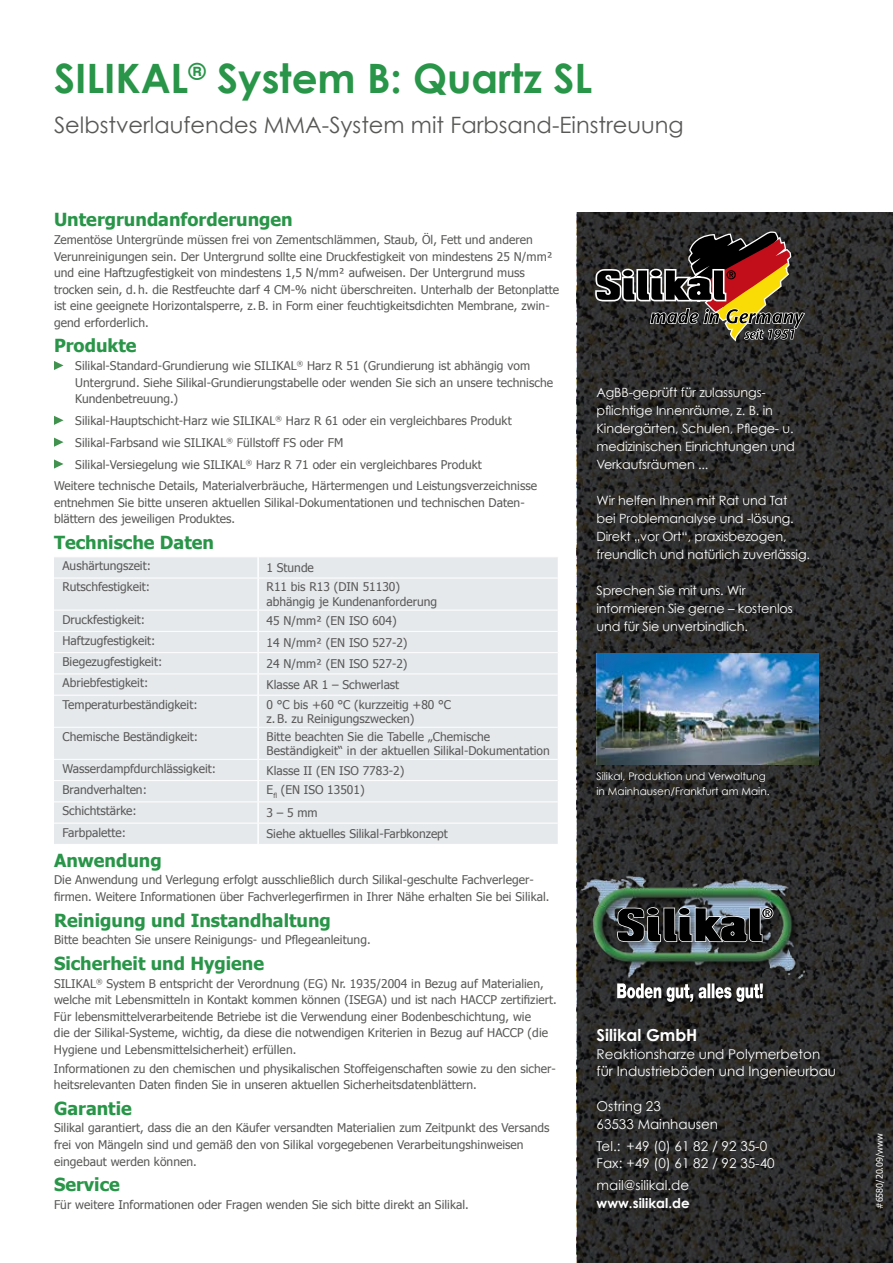
<style>
.page{position:relative;width:893px;height:1263px;background:#fff}
.page>*{position:absolute;margin:0;border:0;box-sizing:border-box;transform-origin:0 0}
.t1{font:700 40.5px "Century Gothic";color:#289548}
.t2{font:22.5px "Century Gothic";color:#585857}
.t3{font:700 18px "Tahoma";color:#289548}
.t4{font:700 16.5px "Century Gothic";color:#fff}
.t5{font:13.5px/17.5px "Century Gothic";color:#fff}
.t6{font:700 13.5px "Century Gothic";color:#fff}
.t7{font:12.75px/18px "Century Gothic";letter-spacing:-.01em;color:#fff}
.t8{font:12px/16.5px "Tahoma";letter-spacing:.005em;color:#585857}
.t9{font:10.5px/15px "Century Gothic";color:#fff}
.t10{font:9px "Tahoma";color:#fff}
</style>
<div class="page">
<svg style="left:54px;top:361px;width:9px;height:9px"></svg>
<svg style="left:54px;top:416px;width:9px;height:9px"></svg>
<svg style="left:54px;top:438px;width:9px;height:9px"></svg>
<svg style="left:54px;top:459px;width:9px;height:10px"></svg>
<div style="left:54px;top:557px;width:504px;height:287px;background:#e6e9ec"></div>
<hr style="left:54px;top:578px;width:204px;height:1px;background:#fff">
<hr style="left:258px;top:578px;width:300px;height:1px;background:#fff">
<hr style="left:54px;top:610px;width:204px;height:1px;background:#fff">
<hr style="left:258px;top:610px;width:300px;height:1px;background:#fff">
<hr style="left:54px;top:631px;width:204px;height:1px;background:#fff">
<hr style="left:258px;top:631px;width:300px;height:1px;background:#fff">
<hr style="left:54px;top:652px;width:204px;height:1px;background:#fff">
<hr style="left:258px;top:652px;width:300px;height:1px;background:#fff">
<hr style="left:54px;top:673px;width:204px;height:1px;background:#fff">
<hr style="left:258px;top:673px;width:300px;height:1px;background:#fff">
<hr style="left:54px;top:695px;width:204px;height:1px;background:#fff">
<hr style="left:258px;top:695px;width:300px;height:1px;background:#fff">
<hr style="left:54px;top:727px;width:204px;height:1px;background:#fff">
<hr style="left:258px;top:727px;width:300px;height:1px;background:#fff">
<hr style="left:54px;top:759px;width:204px;height:1px;background:#fff">
<hr style="left:258px;top:759px;width:300px;height:1px;background:#fff">
<hr style="left:54px;top:780px;width:204px;height:1px;background:#fff">
<hr style="left:258px;top:780px;width:300px;height:1px;background:#fff">
<hr style="left:54px;top:801px;width:204px;height:1px;background:#fff">
<hr style="left:258px;top:801px;width:300px;height:1px;background:#fff">
<hr style="left:54px;top:823px;width:204px;height:1px;background:#fff">
<hr style="left:258px;top:823px;width:300px;height:1px;background:#fff">
<hr style="left:257px;top:557px;width:2px;height:21px;background:#fff">
<hr style="left:257px;top:578px;width:2px;height:32px;background:#fff">
<hr style="left:257px;top:610px;width:2px;height:21px;background:#fff">
<hr style="left:257px;top:632px;width:2px;height:20px;background:#fff">
<hr style="left:257px;top:653px;width:2px;height:20px;background:#fff">
<hr style="left:257px;top:674px;width:2px;height:21px;background:#fff">
<hr style="left:257px;top:695px;width:2px;height:32px;background:#fff">
<hr style="left:257px;top:728px;width:2px;height:31px;background:#fff">
<hr style="left:257px;top:760px;width:2px;height:20px;background:#fff">
<hr style="left:257px;top:781px;width:2px;height:20px;background:#fff">
<hr style="left:257px;top:802px;width:2px;height:21px;background:#fff">
<hr style="left:257px;top:823px;width:2px;height:21px;background:#fff">
<svg style="left:577px;top:213px;width:316px;height:1050px;background:#2a2929"></svg>
<img style="left:576px;top:872px;width:240px;height:112px">
<svg style="left:592px;top:229px;width:214px;height:940px;background:#32312e"></svg>
<img style="left:596px;top:653px;width:223px;height:111px">
<h1 class="t1" style="left:54px;top:53px;width:540px">SILIKAL<sup>®</sup> System B: Quartz SL</h1>
<h2 class="t2" style="left:54px;top:111px;width:631px">Selbstverlaufendes MMA-System mit Farbsand-Einstreuung</h2>
<h3 class="t3" style="left:54px;top:207px;width:240px">Untergrundanforderungen</h3>
<p class="t8" style="left:54px;top:231px;width:507px">Zementöse Untergründe müssen frei von Zementschlämmen, Staub, Öl, Fett und anderen Verunreinigungen sein. Der Untergrund sollte eine Druckfestigkeit von mindestens 25 N/mm² und eine Haftzugfestigkeit von mindestens 1,5 N/mm² aufweisen. Der Untergrund muss trocken sein, d.h. die Restfeuchte darf 4 CM-% nicht überschreiten. Unterhalb der Betonplatte ist eine geeignete Horizontalsperre, z.B. in Form einer feuchtigkeitsdichten Membrane, zwin&shy;gend erforderlich.</p>
<h3 class="t3" style="left:54px;top:333px;width:84px">Produkte</h3>
<p class="t8" style="left:75px;top:357px;width:479px">Silikal-Standard-Grundierung wie SILIKAL<sup>®</sup> Harz R 51 (Grundierung ist abhängig vom<br>Untergrund. Siehe Silikal-Grundierungstabelle oder wenden Sie sich an unsere technische<br>Kundenbetreuung.)</p>
<p class="t8" style="left:75px;top:412px;width:438px">Silikal-Hauptschicht-Harz wie SILIKAL<sup>®</sup> Harz R 61 oder ein vergleichbares Produkt</p>
<p class="t8" style="left:75px;top:434px;width:270px">Silikal-Farbsand wie SILIKAL<sup>®</sup> Füllstoff FS oder FM</p>
<p class="t8" style="left:75px;top:455px;width:408px">Silikal-Versiegelung wie SILIKAL<sup>®</sup> Harz R 71 oder ein vergleichbares Produkt</p>
<p class="t8" style="left:54px;top:477px;width:485px">Weitere technische Details, Materialverbräuche, Härtermengen und Leistungsverzeichnisse</p>
<p class="t8" style="left:54px;top:494px;width:471px">entnehmen Sie bitte unseren aktuellen Silikal-Dokumentationen und technischen Daten&shy;blättern des jeweiligen Produktes.</p>
<h3 class="t3" style="left:54px;top:530px;width:162px">Technische Daten</h3>
<p class="t8" style="left:63px;top:557px;width:90px">Aushärtungszeit:</p>
<p class="t8" style="left:267px;top:559px;width:49px">1 Stunde</p>
<p class="t8" style="left:63px;top:578px;width:89px">Rutschfestigkeit:</p>
<p class="t8" style="left:267px;top:579px;width:172px;line-height:14.4px">R11 bis R13 (DIN 51130) abhängig je Kundenanforderung</p>
<p class="t8" style="left:63px;top:610px;width:84px">Druckfestigkeit:</p>
<p class="t8" style="left:267px;top:612px;width:132px">45 N/mm² (EN ISO 604)</p>
<p class="t8" style="left:63px;top:632px;width:94px">Haftzugfestigkeit:</p>
<p class="t8" style="left:267px;top:633px;width:142px">14 N/mm² (EN ISO 527-2)</p>
<p class="t8" style="left:63px;top:653px;width:101px">Biegezugfestigkeit:</p>
<p class="t8" style="left:267px;top:655px;width:142px">24 N/mm² (EN ISO 527-2)</p>
<p class="t8" style="left:63px;top:674px;width:87px">Abriebfestigkeit:</p>
<p class="t8" style="left:267px;top:676px;width:134px">Klasse AR 1 – Schwerlast</p>
<p class="t8" style="left:63px;top:695px;width:137px">Temperaturbeständigkeit:</p>
<p class="t8" style="left:267px;top:696px;width:186px;line-height:14.4px">0 °C bis +60 °C (kurzzeitig +80 °C z.B. zu Reinigungszwecken)</p>
<p class="t8" style="left:63px;top:727px;width:137px">Chemische Beständigkeit:</p>
<p class="t8" style="left:267px;top:728px;width:285px;line-height:14.4px">Bitte beachten Sie die Tabelle „Chemische<br>Beständigkeit“ in der aktuellen Silikal-Dokumentation</p>
<p class="t8" style="left:63px;top:759px;width:155px">Wasserdampfdurchlässigkeit:</p>
<p class="t8" style="left:267px;top:761px;width:139px">Klasse II (EN ISO 7783-2)</p>
<p class="t8" style="left:63px;top:781px;width:86px">Brandverhalten:</p>
<p class="t8" style="left:267px;top:781px;width:100px">E<sub>fl</sub> (EN ISO 13501)</p>
<p class="t8" style="left:63px;top:802px;width:76px">Schichtstärke:</p>
<p class="t8" style="left:267px;top:804px;width:53px">3 – 5 mm</p>
<p class="t8" style="left:63px;top:823px;width:65px">Farbpalette:</p>
<p class="t8" style="left:267px;top:825px;width:183px">Siehe aktuelles Silikal-Farbkonzept</p>
<h3 class="t3" style="left:54px;top:847px;width:109px">Anwendung</h3>
<p class="t8" style="left:54px;top:871px;width:497px">Die Anwendung und Verlegung erfolgt ausschließlich durch Silikal-geschulte Fachverleger&shy;firmen. Weitere Informationen über Fachverlegerfirmen in Ihrer Nähe erhalten Sie bei Silikal.</p>
<h3 class="t3" style="left:54px;top:907px;width:278px">Reinigung und Instandhaltung</h3>
<p class="t8" style="left:54px;top:931px;width:318px">Bitte beachten Sie unsere Reinigungs- und Pflegeanleitung.</p>
<h3 class="t3" style="left:54px;top:951px;width:212px">Sicherheit und Hygiene</h3>
<p class="t8" style="left:54px;top:975px;width:504px">SILIKAL<sup>®</sup> System B entspricht der Verordnung (EG) Nr. 1935/2004 in Bezug auf Materialien, welche mit Lebensmitteln in Kontakt kommen können (ISEGA) und ist nach HACCP zertifiziert.<br>Für lebensmittelverarbeitende Betriebe ist die Verwendung einer Bodenbeschichtung, wie<br>die der Silikal-Systeme, wichtig, da diese die notwendigen Kriterien in Bezug auf HACCP (die Hygiene und Lebensmittelsicherheit) erfüllen.</p>
<p class="t8" style="left:54px;top:1059px;width:503px">Informationen zu den chemischen und physikalischen Stoffeigenschaften sowie zu den sicher&shy;heitsrelevanten Daten finden Sie in unseren aktuellen Sicherheitsdatenblättern.</p>
<h3 class="t3" style="left:54px;top:1096px;width:79px">Garantie</h3>
<p class="t8" style="left:54px;top:1119px;width:497px">Silikal garantiert, dass die an den Käufer versandten Materialien zum Zeitpunkt des Versands frei von Mängeln sind und gemäß den von Silikal vorgegebenen Verarbeitungshinweisen eingebaut werden können.</p>
<h3 class="t3" style="left:54px;top:1172px;width:67px">Service</h3>
<p class="t8" style="left:54px;top:1196px;width:416px">Für weitere Informationen oder Fragen wenden Sie sich bitte direkt an Silikal.</p>
<p class="t7" style="left:596px;top:383px;width:200px">AgBB-geprüft für zulassungs&shy;pflichtige Innenräume, z. B. in<br>Kindergärten, Schulen, Pflege- u. medizinischen Einrichtungen und<br>Verkaufsräumen ...</p>
<p class="t7" style="left:596px;top:491px;width:215px">Wir helfen Ihnen mit Rat und Tat<br>bei Problemanalyse und -lösung.<br>Direkt „vor Ort“, praxisbezogen, freundlich und natürlich zuverlässig.</p>
<p class="t7" style="left:596px;top:581px;width:198px">Sprechen Sie mit uns. Wir informieren Sie gerne – kostenlos und für Sie unverbindlich.</p>
<p class="t9" style="left:596px;top:769px;width:175px">Silikal, Produktion und Verwaltung in Mainhausen/Frankfurt am Main.</p>
<h3 class="t4" style="left:596px;top:1025px;width:102px">Silikal GmbH</h3>
<p class="t5" style="left:596px;top:1045px;width:241px">Reaktionsharze und Polymerbeton für Industrieböden und Ingenieurbau</p>
<p class="t5" style="left:596px;top:1097px;width:123px">Ostring 23<br>63533 Mainhausen</p>
<p class="t5" style="left:596px;top:1137px;width:180px">Tel.: +49 (0) 61 82 / 92 35-0<br>Fax: +49 (0) 61 82 / 92 35-40</p>
<p class="t5" style="left:596px;top:1176px;width:94px">mail@silikal.de</p>
<p class="t6" style="left:596px;top:1194px;width:95px">www.silikal.de</p>
<p class="t10" style="left:873px;top:1209px;width:77px;rotate:-90deg">#6580/20.09/www</p>
</div>
